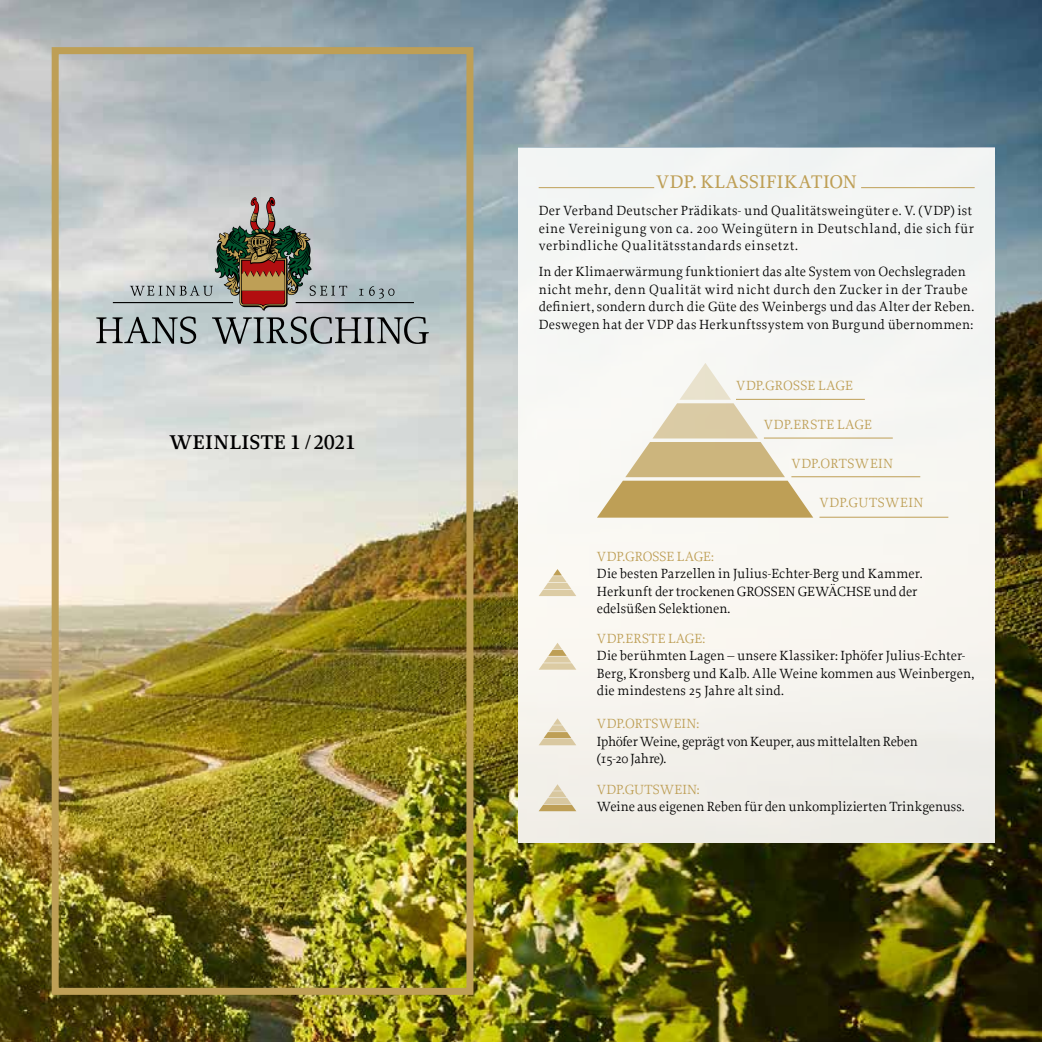
<style>
.page{position:relative;width:1042px;height:1042px;background:#fff}
.page>*{position:absolute;margin:0;border:0;box-sizing:border-box;transform-origin:0 0}
.t1{font:600 21px "Proforma";letter-spacing:.015em;color:#000}
.t2{font:500 19.25px "Proforma";letter-spacing:.025em;color:#be9f56}
.t3{font:14px/17.5px "Proforma";letter-spacing:.01em;color:#000}
.t4{font:14px/17.5px "Proforma";letter-spacing:.035em;color:#000}
.t5{font:14px "Proforma";letter-spacing:.02em;color:#be9f56}
.t6{font:14px/17.5px "Proforma";letter-spacing:-.02em;color:#000}
.t7{font:14px "Proforma";color:#be9f56}
.s1{font-family:"Proforma Semi Bold SC";font-weight:400}
</style>
<div class="page">
<img style="left:0;top:0;width:1042px;height:1042px">
<div style="left:52px;top:47px;width:421px;height:948px;border:7px solid #be9f56"></div>
<svg style="left:96px;top:197px;width:333px;height:147px"></svg>
<div style="left:518px;top:148px;width:477px;height:694px;background:#f5f5f2"></div>
<hr style="left:736px;top:399px;width:129px;height:1px;background:#be9f56">
<hr style="left:764px;top:438px;width:129px;height:1px;background:#be9f56">
<hr style="left:791px;top:476px;width:129px;height:1px;background:#be9f56">
<hr style="left:819px;top:517px;width:129px;height:1px;background:#be9f56">
<svg style="left:597px;top:363px;width:216px;height:155px"></svg>
<svg style="left:539px;top:569px;width:37px;height:27px"></svg>
<svg style="left:539px;top:643px;width:37px;height:27px"></svg>
<svg style="left:539px;top:718px;width:37px;height:27px"></svg>
<svg style="left:538px;top:784px;width:38px;height:27px"></svg>
<hr style="left:539px;top:187px;width:115px;height:1px;background:#be9f56">
<hr style="left:861px;top:187px;width:113px;height:1px;background:#be9f56">
<h1 class="t1" style="left:170px;top:429px;width:187px">WEINLISTE <span class="s1">1 / 2021</span></h1>
<h2 class="t2" style="left:656px;top:170px;width:202px">VDP. KLASSIFIKATION</h2>
<p class="t4" style="left:539px;top:202px;width:437px">Der Verband Deutscher Prädikats- und Qualitätsweingüter e. V. (VDP) ist eine Vereinigung von ca. 200 Weingütern in Deutschland, die sich für verbindliche Qualitätsstandards einsetzt.</p>
<p class="t3" style="left:539px;top:263px;width:437px">In der Klimaerwärmung funktioniert das alte System von Oechslegraden nicht mehr, denn Qualität wird nicht durch den Zucker in der Traube definiert, sondern durch die Güte des Weinbergs und das Alter der Reben.<br>Deswegen hat der VDP das Herkunftssystem von Burgund übernommen:</p>
<p class="t5" style="left:736px;top:377px;width:119px">VDP.GROSSE LAGE</p>
<p class="t5" style="left:764px;top:416px;width:109px">VDP.ERSTE LAGE</p>
<p class="t5" style="left:791px;top:454px;width:103px">VDP.ORTSWEIN</p>
<p class="t5" style="left:819px;top:494px;width:106px">VDP.GUTSWEIN</p>
<p class="t7" style="left:597px;top:548px;width:119px">VDP.GROSSE LAGE:</p>
<p class="t3" style="left:597px;top:565px;width:327px">Die besten Parzellen in Julius-Echter-Berg und Kammer.<br>Herkunft der trockenen GROSSEN GEWÄCHSE und der edelsüßen Selektionen.</p>
<p class="t5" style="left:597px;top:630px;width:110px">VDP.ERSTE LAGE:</p>
<p class="t3" style="left:597px;top:647px;width:379px">Die berühmten Lagen – unsere Klassiker: Iphöfer Julius-Echter-<br>Berg, Kronsberg und Kalb. Alle Weine kommen aus Weinbergen, die mindestens 25 Jahre alt sind.</p>
<p class="t5" style="left:597px;top:715px;width:104px">VDP.ORTSWEIN:</p>
<p class="t6" style="left:597px;top:732px;width:322px">Iphöfer Weine, geprägt von Keuper, aus mittelalten Reben (15-20 Jahre).</p>
<p class="t5" style="left:597px;top:780px;width:104px">VDP.GUTSWEIN:</p>
<p class="t3" style="left:597px;top:797px;width:369px">Weine aus eigenen Reben für den unkomplizierten Trinkgenuss.</p>
</div>
